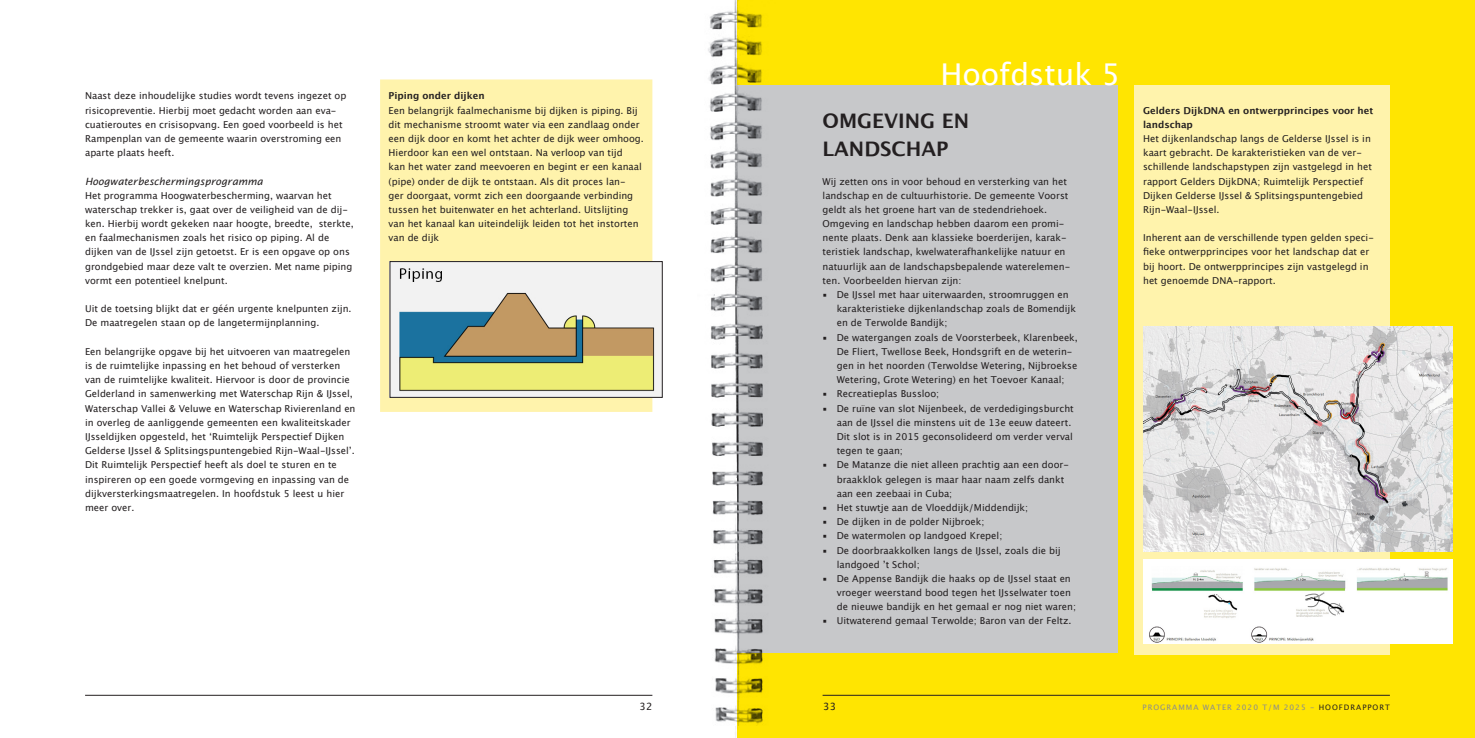
<style>
.page{position:relative;width:1475px;height:738px;background:#fff}
.page>*{position:absolute;margin:0;border:0;box-sizing:border-box;transform-origin:0 0}
.Hoofdstuk_nr_geel{font:30px "Lucida Grande";color:#fff}
.HFST_KOP{font:700 20px/28.3px "Lucida Grande";color:#231f20}
.subkopje_cursief{font:italic 10px "Lucida Sans";color:#231f20}
.t1{font:10px "Lucida Grande";color:#231f20}
.platte_tekst{font:9.5px/14.2px "Lucida Grande";color:#231f20}
.tekst_inspring{font:9.5px/14.2px "Lucida Grande";color:#231f20}
.kadertekst{font:9.5px/14.2px "Lucida Grande";color:#231f20}
.platte_tekst-2{font:700 9.5px/14.2px "Lucida Grande";color:#231f20}
.t2{font:7.5px "Lucida Grande";letter-spacing:.13em;color:#8a8c8f}
.s1{font-weight:700}
.s2{color:#231f20}
</style>
<div class="page">
<div style="left:737px;top:0;width:737px;height:737px;background:#ffe501"></div>
<div style="left:737px;top:85px;width:380px;height:567px;background:#c7c8ca"></div>
<div style="left:380px;top:79px;width:272px;height:332px;background:#fff3ac"></div>
<div style="left:1134px;top:85px;width:255px;height:569px;background:#fff3ac"></div>
<img style="left:392px;top:263px;width:268px;height:132px">
<div style="left:390px;top:261px;width:272px;height:136px;border:1px solid #231f20"></div>
<img style="left:1143px;top:326px;width:308px;height:224px">
<img style="left:1143px;top:559px;width:308px;height:83px">
<hr style="left:822px;top:694px;width:567px;height:1px;background:#231f20">
<hr style="left:85px;top:694px;width:567px;height:1px;background:#231f20">
<img style="left:708px;top:0;width:70px;height:737px">
<p class="platte_tekst" style="left:85px;top:89px;width:263px">Naast deze inhoudelijke studies wordt tevens ingezet op risicopreventie. Hierbij moet gedacht worden aan eva&shy;cuatieroutes en crisisopvang. Een goed voorbeeld is het Rampenplan van de gemeente waarin overstroming een aparte plaats heeft.</p>
<p class="subkopje_cursief" style="left:85px;top:175px;width:179px">Hoogwaterbeschermingsprogramma</p>
<p class="platte_tekst" style="left:85px;top:188px;width:270px">Het programma Hoogwaterbescherming, waarvan het waterschap trekker is, gaat over de veiligheid van de dij&shy;ken. Hierbij wordt gekeken naar hoogte, breedte, sterkte, en faalmechanismen zoals het risico op piping. Al de dijken van de IJssel zijn getoetst. Er is een opgave op ons grondgebied maar deze valt te overzien. Met name piping vormt een potentieel knelpunt.</p>
<p class="platte_tekst" style="left:85px;top:301px;width:268px">Uit de toetsing blijkt dat er géén urgente knelpunten zijn.<br>De maatregelen staan op de langetermijnplanning.</p>
<p class="platte_tekst" style="left:85px;top:344px;width:272px">Een belangrijke opgave bij het uitvoeren van maatregelen is de ruimtelijke inpassing en het behoud of versterken van de ruimtelijke kwaliteit. Hiervoor is door de provincie Gelderland in samenwerking met Waterschap Rijn &amp; IJssel, Waterschap Vallei &amp; Veluwe en Waterschap Rivierenland en in overleg de aanliggende gemeenten een kwaliteitskader IJsseldijken opgesteld, het ‘Ruimtelijk Perspectief Dijken Gelderse IJssel &amp; Splitsingspuntengebied Rijn-Waal-IJssel’.<br>Dit Ruimtelijk Perspectief heeft als doel te sturen en te inspireren op een goede vormgeving en inpassing van de dijkversterkingsmaatregelen. In hoofdstuk 5 leest u hier meer over.</p>
<p class="kadertekst" style="left:388px;top:89px;width:257px"><span class="s1">Piping onder dijken<br></span>Een belangrijk faalmechanisme bij dijken is piping. Bij dit mechanisme stroomt water via een zandlaag onder een dijk door en komt het achter de dijk weer omhoog.<br>Hierdoor kan een wel ontstaan. Na verloop van tijd<br>kan het water zand meevoeren en begint er een kanaal (pipe) onder de dijk te ontstaan. Als dit proces lan-<br>ger doorgaat, vormt zich een doorgaande verbinding tussen het buitenwater en het achterland. Uitslijting van het kanaal kan uiteindelijk leiden tot het instorten van de dijk</p>
<p class="Hoofdstuk_nr_geel" style="left:940px;top:57px;width:181px">Hoofdstuk 5</p>
<p class="HFST_KOP" style="left:822px;top:106px;width:148px">OMGEVING EN<br>LANDSCHAP</p>
<p class="platte_tekst" style="left:822px;top:174px;width:249px">Wij zetten ons in voor behoud en versterking van het landschap en de cultuurhistorie. De gemeente Voorst geldt als het groene hart van de stedendriehoek.<br>Omgeving en landschap hebben daarom een promi&shy;nente plaats. Denk aan klassieke boerderijen, karak&shy;teristiek landschap, kwelwaterafhankelijke natuur en natuurlijk aan de landschapsbepalende waterelemen&shy;ten. Voorbeelden hiervan zijn:</p>
<p class="tekst_inspring" style="left:836px;top:287px;width:241px;text-indent:-14px">▪ De IJssel met haar uiterwaarden, stroomruggen en karakteristieke dijkenlandschap zoals de Bomendijk en de Terwolde Bandijk;</p>
<p class="tekst_inspring" style="left:836px;top:330px;width:242px;text-indent:-14px">▪ De watergangen zoals de Voorsterbeek, Klarenbeek, De Fliert, Twellose Beek, Hondsgrift en de weterin&shy;gen in het noorden (Terwoldse Wetering, Nijbroekse Wetering, Grote Wetering) en het Toevoer Kanaal;</p>
<p class="tekst_inspring" style="left:822px;top:386px;width:118px">▪ Recreatieplas Bussloo;</p>
<p class="tekst_inspring" style="left:836px;top:401px;width:238px;text-indent:-14px">▪ De ruïne van slot Nijenbeek, de verdedigingsburcht aan de IJssel die minstens uit de 13e eeuw dateert.<br>Dit slot is in 2015 geconsolideerd om verder verval tegen te gaan;</p>
<p class="tekst_inspring" style="left:836px;top:457px;width:234px;text-indent:-14px">▪ De Matanze die niet alleen prachtig aan een door&shy;braakklok gelegen is maar haar naam zelfs dankt aan een zeebaai in Cuba;</p>
<p class="tekst_inspring" style="left:822px;top:500px;width:207px">▪ Het stuwtje aan de Vloeddijk/Middendijk;</p>
<p class="tekst_inspring" style="left:822px;top:514px;width:163px">▪ De dijken in de polder Nijbroek;</p>
<p class="tekst_inspring" style="left:822px;top:528px;width:181px">▪ De watermolen op landgoed Krepel;</p>
<p class="tekst_inspring" style="left:836px;top:542px;width:225px;text-indent:-14px">▪ De doorbraakkolken langs de IJssel, zoals die bij landgoed ’t Schol;</p>
<p class="tekst_inspring" style="left:836px;top:571px;width:241px;text-indent:-14px">▪ De Appense Bandijk die haaks op de IJssel staat en vroeger weerstand bood tegen het IJsselwater toen de nieuwe bandijk en het gemaal er nog niet waren;</p>
<p class="tekst_inspring" style="left:822px;top:613px;width:250px">▪ Uitwaterend gemaal Terwolde; Baron van der Feltz.</p>
<p class="platte_tekst-2" style="left:1142px;top:103px;width:232px">Gelders DijkDNA en ontwerpprincipes voor het landschap</p>
<p class="platte_tekst" style="left:1142px;top:131px;width:230px">Het dijkenlandschap langs de Gelderse IJssel is in kaart gebracht. De karakteristieken van de ver&shy;schillende landschapstypen zijn vastgelegd in het rapport Gelders DijkDNA; Ruimtelijk Perspectief Dijken Gelderse IJssel &amp; Splitsingspuntengebied Rijn-Waal-IJssel.</p>
<p class="platte_tekst" style="left:1142px;top:231px;width:232px">Inherent aan de verschillende typen gelden speci&shy;fieke ontwerpprincipes voor het landschap dat er bij hoort. De ontwerpprincipes zijn vastgelegd in het genoemde DNA-rapport.</p>
<p class="t1" style="left:639px;top:699px;width:14px">32</p>
<p class="t1" style="left:823px;top:699px;width:14px">33</p>
<p class="t2" style="left:1142px;top:702px;width:249px">PROGRAMMA WATER 2020 T/M 2025 - <span class="s2">HOOFDRAPPORT</span></p>
</div>
